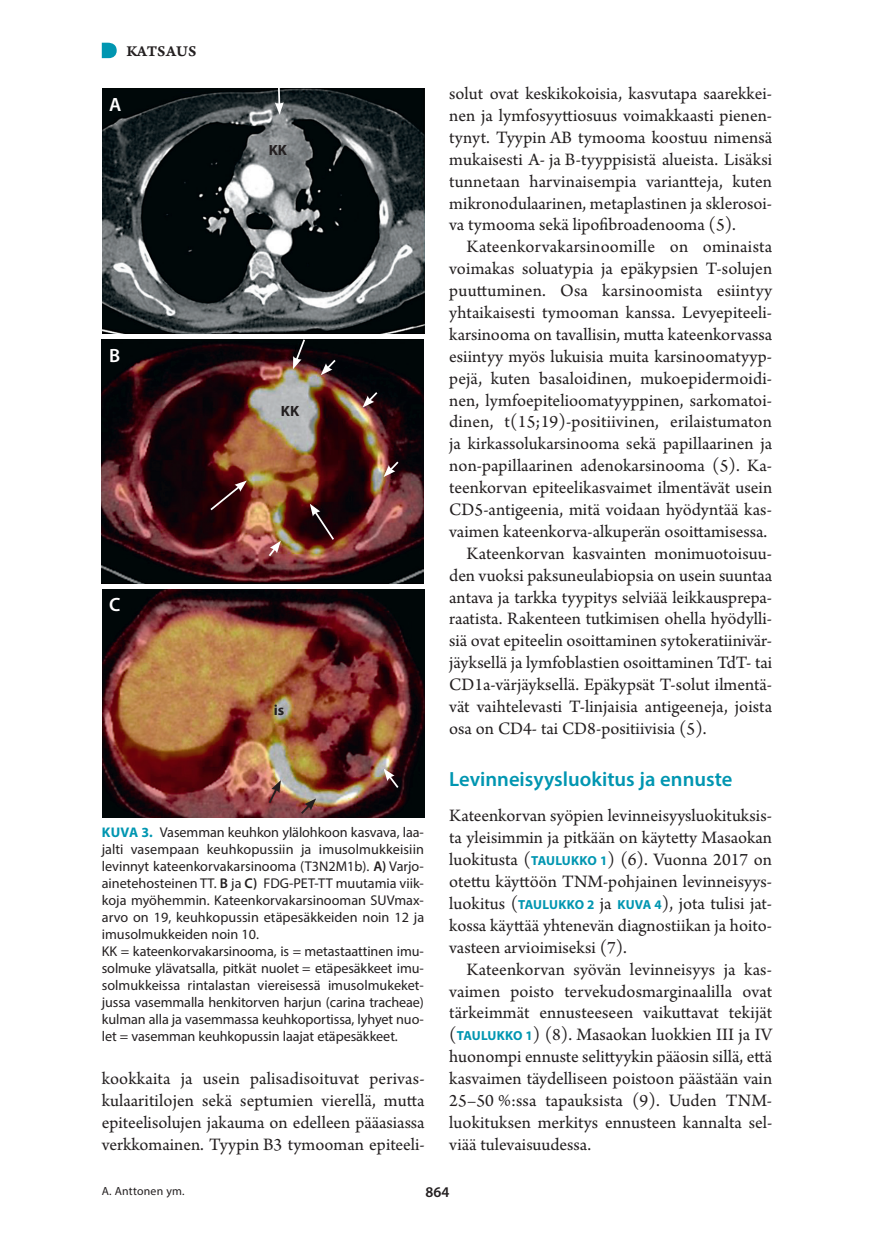
<style>
.page{position:relative;width:874px;height:1241px;background:#fff}
.page>*{position:absolute;margin:0;border:0;box-sizing:border-box;transform-origin:0 0}
.v1{font:600 20.65px "Myriad Pro";color:#0096b1}
.kt{font:600 19.25px "Myriad Pro";color:#fff}
.l_ei_sis{font:18.38px/21.9px "Arno Pro";color:#231f20;text-align:justify}
.vinj{font:15.75px "Arno Pro Smbd Caption";letter-spacing:.005em;color:#231f20}
.kt-2{font:700 14.88px "Myriad Pro";color:#231f20}
.t1{font:600 14.88px "Myriad Pro";color:#231f20}
.kt-3{font:14.17px/17px "Myriad Pro";color:#231f20;text-align:justify}
.Ala{font:11.9px "Myriad Pro";letter-spacing:.02em;color:#231f20}
.s1{font-weight:700;font-size:14px;color:#0096b1}
.s2{font-weight:600}
.s3{font-family:"Myriad Pro";font-weight:700;font-size:13.12px;color:#0096b1}
</style>
<div class="page">
<svg style="left:102px;top:43px;width:15px;height:15px"></svg>
<img style="left:102px;top:89px;width:322px;height:244px">
<img style="left:102px;top:339px;width:322px;height:244px">
<img style="left:102px;top:589px;width:322px;height:228px">
<svg style="left:267px;top:780px;width:14px;height:25px"></svg>
<svg style="left:299px;top:798px;width:17px;height:17px"></svg>
<svg style="left:383px;top:768px;width:17px;height:21px"></svg>
<svg style="left:310px;top:503px;width:25px;height:38px"></svg>
<svg style="left:208px;top:480px;width:39px;height:32px"></svg>
<svg style="left:267px;top:540px;width:14px;height:18px"></svg>
<svg style="left:383px;top:459px;width:17px;height:18px"></svg>
<svg style="left:362px;top:390px;width:17px;height:17px"></svg>
<svg style="left:320px;top:358px;width:17px;height:17px"></svg>
<svg style="left:293px;top:339px;width:13px;height:30px"></svg>
<svg style="left:275px;top:88px;width:8px;height:27px"></svg>
<p class="vinj" style="left:126px;top:41px;width:71px">KATSAUS</p>
<p class="kt" style="left:109px;top:92px;width:14px">A</p>
<p class="kt" style="left:109px;top:343px;width:13px">B</p>
<p class="kt" style="left:109px;top:592px;width:13px">C</p>
<p class="kt-2" style="left:268px;top:140px;width:20px">KK</p>
<p class="kt-2" style="left:281px;top:401px;width:20px">KK</p>
<p class="kt-2" style="left:273px;top:700px;width:12px">is</p>
<p class="kt-3" style="left:102px;top:823px;width:324px"><span class="s1">KUVA 3.</span> Vasemman keuhkon ylälohkoon kasvava, laa&shy;jalti vasempaan keuhkopussiin ja imusolmukkeisiin levinnyt kateenkorvakarsinooma (T3N2M1b). <span class="s2">A)</span> Varjo&shy;ainetehosteinen TT. <span class="s2">B</span> ja <span class="s2">C)</span> FDG-PET-TT muutamia viik&shy;koja myöhemmin. Kateenkorvakarsinooman SUVmax&shy;arvo on 19, keuhkopussin etäpesäkkeiden noin 12 ja imusolmukkeiden noin 10.</p>
<p class="kt-3" style="left:102px;top:942px;width:323px">KK = kateenkorvakarsinooma, is = metastaattinen imu&shy;solmuke ylävatsalla, pitkät nuolet = etäpesäkkeet imu&shy;solmukkeissa rintalastan viereisessä imusolmukeket&shy;jussa vasemmalla henkitorven harjun (carina tracheae) kulman alla ja vasemmassa keuhkoportissa, lyhyet nuo&shy;let = vasemman keuhkopussin laajat etäpesäkkeet.</p>
<p class="l_ei_sis" style="left:102px;top:1068px;width:324px">kookkaita ja usein palisadisoituvat perivas&shy;kulaaritilojen sekä septumien vierellä, mutta epiteelisolujen jakauma on edelleen pääasiassa verkkomainen. Tyypin B3 tymooman epiteeli-</p>
<p class="l_ei_sis" style="left:449px;top:84px;width:324px">solut ovat keskikokoisia, kasvutapa saarekkei&shy;nen ja lymfosyyttiosuus voimakkaasti pienen&shy;tynyt. Tyypin AB tymooma koostuu nimensä mukaisesti A- ja B-tyyppisistä alueista. Lisäksi tunnetaan harvinaisempia variantteja, kuten mikronodulaarinen, metaplastinen ja sklerosoi&shy;va tymooma sekä lipofibroadenooma (5).</p>
<p class="l_ei_sis" style="left:449px;top:237px;width:324px;text-indent:17px">Kateenkorvakarsinoomille on ominaista voimakas soluatypia ja epäkypsien T-solujen puuttuminen. Osa karsinoomista esiintyy yhtaikaisesti tymooman kanssa. Levyepiteeli&shy;karsinooma on tavallisin, mutta kateenkorvassa esiintyy myös lukuisia muita karsinoomatyyp&shy;pejä, kuten basaloidinen, mukoepidermoidi&shy;nen, lymfoepitelioomatyyppinen, sarkomatoi&shy;dinen, t(15;19)-positiivinen, erilaistumaton ja kirkassolukarsinooma sekä papillaarinen ja non-papillaarinen adenokarsinooma (5). Ka&shy;teenkorvan epiteelikasvaimet ilmentävät usein CD5-antigeenia, mitä voidaan hyödyntää kas&shy;vaimen kateenkorva-alkuperän osoittamisessa.</p>
<p class="l_ei_sis" style="left:449px;top:543px;width:324px;text-indent:17px">Kateenkorvan kasvainten monimuotoisuu&shy;den vuoksi paksuneulabiopsia on usein suuntaa antava ja tarkka tyypitys selviää leikkausprepa&shy;raatista. Rakenteen tutkimisen ohella hyödylli&shy;siä ovat epiteelin osoittaminen sytokeratiinivär&shy;jäyksellä ja lymfoblastien osoittaminen TdT- tai CD1a-värjäyksellä. Epäkypsät T-solut ilmentä&shy;vät vaihtelevasti T-linjaisia antigeeneja, joista osa on CD4- tai CD8-positiivisia (5).</p>
<p class="v1" style="left:449px;top:766px;width:284px">Levinneisyysluokitus ja ennuste</p>
<p class="l_ei_sis" style="left:449px;top:805px;width:324px">Kateenkorvan syöpien levinneisyysluokituksis&shy;ta yleisimmin ja pitkään on käytetty Masaokan luokitusta (<span class="s3">TAULUKKO 1</span>) (6). Vuonna 2017 on otettu käyttöön TNM-pohjainen levinneisyys&shy;luokitus (<span class="s3">TAULUKKO 2</span> ja <span class="s3">KUVA 4</span>), jota tulisi jat&shy;kossa käyttää yhtenevän diagnostiikan ja hoito&shy;vasteen arvioimiseksi (7).</p>
<p class="l_ei_sis" style="left:449px;top:959px;width:324px;text-indent:17px">Kateenkorvan syövän levinneisyys ja kas&shy;vaimen poisto tervekudosmarginaalilla ovat tärkeimmät ennusteeseen vaikuttavat tekijät (<span class="s3">TAULUKKO 1</span>) (8). Masaokan luokkien III ja IV huonompi ennuste selittyykin pääosin sillä, että kasvaimen täydelliseen poistoon päästään vain 25–50 %:ssa tapauksista (9). Uuden TNM&shy;luokituksen merkitys ennusteen kannalta sel&shy;viää tulevaisuudessa.</p>
<p class="Ala" style="left:102px;top:1183px;width:84px">A. Anttonen ym.</p>
<p class="t1" style="left:425px;top:1182px;width:25px">864</p>
</div>
